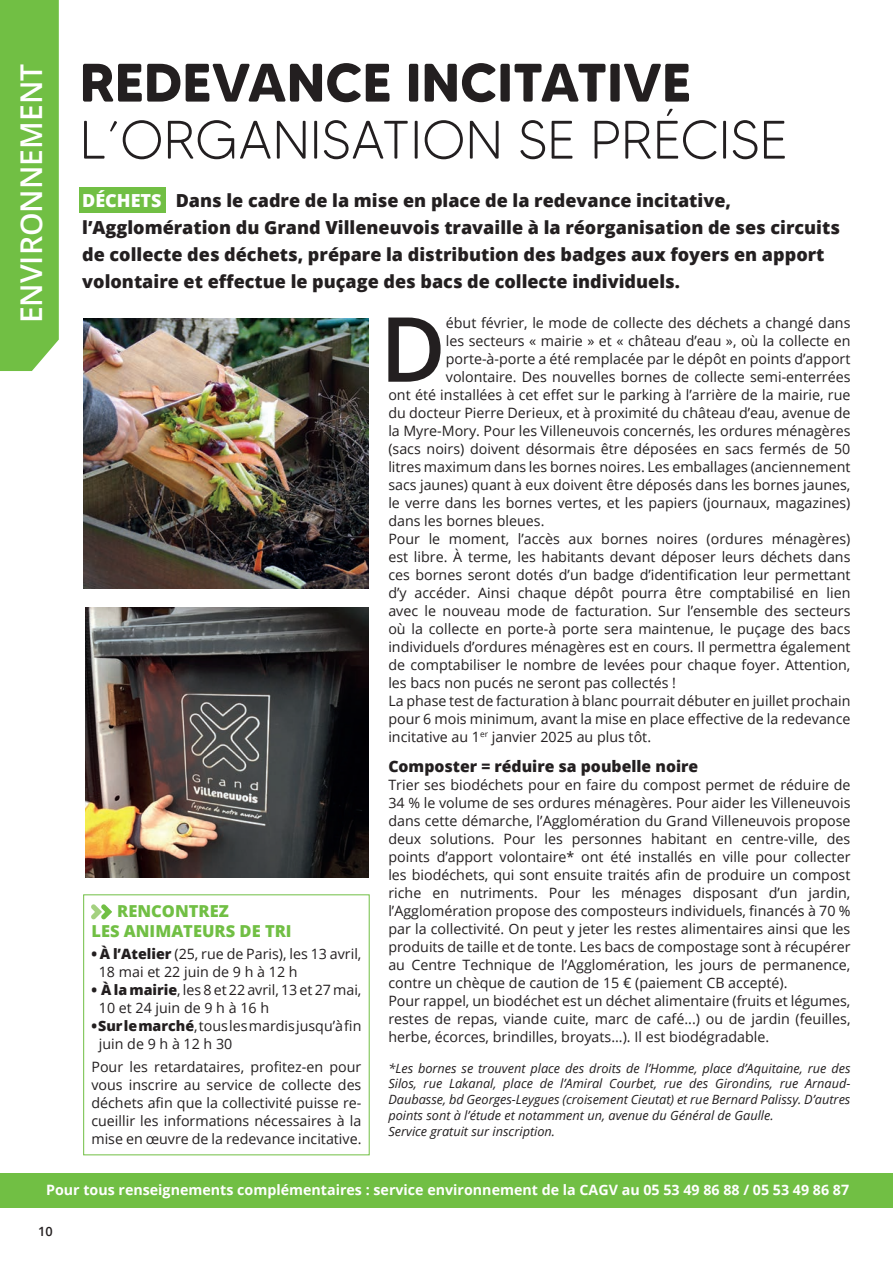
<style>
.page{position:relative;width:893px;height:1263px;background:#fff}
.page>*{position:absolute;margin:0;border:0;box-sizing:border-box;transform-origin:0 0}
.t1{font:600 89.85px "Open Sans";color:#231f20}
.t2{font:300 54px "MADE Tommy Soft";color:#231f20}
.t3{font:700 54px "MADE Tommy Soft";color:#231f20}
.t4{font:600 30px "Open Sans";color:#fff}
.t5{font:800 18px/27px "Open Sans";color:#231f20}
.t6{font:800 16.5px/19.5px "Open Sans";color:#71bf44}
.t7{font:800 15.75px "Open Sans";color:#231f20}
.t8{font:14.25px/18px "Open Sans";color:#231f20}
.t9{font:700 14.25px "Open Sans";color:#fff}
.t10{font:italic 12.75px/15.8px "Open Sans";color:#231f20}
.t11{font:600 12.75px "Open Sans";color:#231f20}
.s1{color:#fff}
.s2{font-weight:800}
</style>
<div class="page">
<img style="left:84px;top:319px;width:285px;height:269px">
<div style="left:0;top:0;width:59px;height:371px;background:#71bf44"></div>
<div style="left:80px;top:187px;width:86px;height:26px;background:#71bf44"></div>
<div style="left:0;top:1174px;width:893px;height:34px;background:#71bf44"></div>
<img style="left:85px;top:607px;width:284px;height:270px">
<svg style="left:91px;top:904px;width:21px;height:15px"></svg>
<div style="left:83px;top:894px;width:287px;height:261px;border:1px solid #71bf44"></div>
<h2 class="t3" style="left:80px;top:49px;width:613px">REDEVANCE INCITATIVE</h2>
<h2 class="t2" style="left:80px;top:107px;width:709px">L’ORGANISATION SE PRÉCISE</h2>
<h3 class="t4" style="left:11px;top:323px;width:261px;rotate:-90deg">ENVIRONNEMENT</h3>
<p class="t5" style="left:82px;top:186px;width:759px"><span class="s1">DÉCHETS</span> Dans le cadre de la mise en place de la redevance incitative, l’Agglomération du Grand Villeneuvois travaille à la réorganisation de ses circuits de collecte des déchets, prépare la distribution des badges aux foyers en apport volontaire et effectue le puçage des bacs de collecte individuels.</p>
<h1 class="t1" style="left:380px;top:287px;width:67px">D</h1>
<p class="t8" style="left:446px;top:313px;width:406px">ébut février, le mode de collecte des déchets a changé dans</p>
<p class="t8" style="left:446px;top:331px;width:406px">les secteurs « mairie » et « château d’eau », où la collecte en</p>
<p class="t8" style="left:446px;top:349px;width:406px">porte-à-porte a été remplacée par le dépôt en points d’apport</p>
<p class="t8" style="left:446px;top:367px;width:406px">volontaire. Des nouvelles bornes de collecte semi-enterrées</p>
<p class="t8" style="left:388px;top:385px;width:464px">ont été installées à cet effet sur le parking à l’arrière de la mairie, rue</p>
<p class="t8" style="left:388px;top:403px;width:464px">du docteur Pierre Derieux, et à proximité du château d’eau, avenue de</p>
<p class="t8" style="left:388px;top:421px;width:464px">la Myre-Mory. Pour les Villeneuvois concernés, les ordures ménagères</p>
<p class="t8" style="left:388px;top:439px;width:464px">(sacs noirs) doivent désormais être déposées en sacs fermés de 50</p>
<p class="t8" style="left:388px;top:457px;width:464px">litres maximum dans les bornes noires. Les emballages (anciennement</p>
<p class="t8" style="left:388px;top:475px;width:464px">sacs jaunes) quant à eux doivent être déposés dans les bornes jaunes,</p>
<p class="t8" style="left:388px;top:493px;width:464px">le verre dans les bornes vertes, et les papiers (journaux, magazines)</p>
<p class="t8" style="left:388px;top:511px;width:158px">dans les bornes bleues.</p>
<p class="t8" style="left:388px;top:529px;width:464px">Pour le moment, l’accès aux bornes noires (ordures ménagères)</p>
<p class="t8" style="left:388px;top:547px;width:464px">est libre. À terme, les habitants devant déposer leurs déchets dans</p>
<p class="t8" style="left:388px;top:565px;width:464px">ces bornes seront dotés d’un badge d’identification leur permettant</p>
<p class="t8" style="left:388px;top:583px;width:464px">d’y accéder. Ainsi chaque dépôt pourra être comptabilisé en lien</p>
<p class="t8" style="left:388px;top:601px;width:464px">avec le nouveau mode de facturation. Sur l’ensemble des secteurs</p>
<p class="t8" style="left:388px;top:619px;width:464px">où la collecte en porte-à porte sera maintenue, le puçage des bacs</p>
<p class="t8" style="left:388px;top:637px;width:464px">individuels d’ordures ménagères est en cours. Il permettra également</p>
<p class="t8" style="left:388px;top:655px;width:464px">de comptabiliser le nombre de levées pour chaque foyer. Attention,</p>
<p class="t8" style="left:388px;top:673px;width:289px">les bacs non pucés ne seront pas collectés !</p>
<p class="t8" style="left:388px;top:691px;width:464px">La phase test de facturation à blanc pourrait débuter en juillet prochain</p>
<p class="t8" style="left:388px;top:709px;width:464px">pour 6 mois minimum, avant la mise en place effective de la redevance</p>
<p class="t8" style="left:388px;top:727px;width:264px">incitative au 1<sup>er</sup> janvier 2025 au plus tôt.</p>
<p class="t7" style="left:388px;top:754px;width:311px">Composter = réduire sa poubelle noire</p>
<p class="t8" style="left:388px;top:775px;width:464px">Trier ses biodéchets pour en faire du compost permet de réduire de 34 % le volume de ses ordures ménagères. Pour aider les Villeneuvois dans cette démarche, l’Agglomération du Grand Villeneuvois propose deux solutions. Pour les personnes habitant en centre-ville, des points d’apport volontaire* ont été installés en ville pour collecter les biodéchets, qui sont ensuite traités afin de produire un compost riche en nutriments. Pour les ménages disposant d’un jardin, l’Agglomération propose des composteurs individuels, financés à 70 % par la collectivité. On peut y jeter les restes alimentaires ainsi que les produits de taille et de tonte. Les bacs de compostage sont à récupérer au Centre Technique de l’Agglomération, les jours de permanence, contre un chèque de caution de 15 € (paiement CB accepté).<br>Pour rappel, un biodéchet est un déchet alimentaire (fruits et légumes, restes de repas, viande cuite, marc de café...) ou de jardin (feuilles, herbe, écorces, brindilles, broyats...). Il est biodégradable.</p>
<p class="t10" style="left:388px;top:1060px;width:464px">*Les bornes se trouvent place des droits de l’Homme, place d’Aquitaine, rue des Silos, rue Lakanal, place de l’Amiral Courbet, rue des Girondins, rue Arnaud-Daubasse, bd Georges-Leygues (croisement Cieutat) et rue Bernard Palissy. D’autres points sont à l’étude et notamment un, avenue du Général de Gaulle.<br>Service gratuit sur inscription.</p>
<p class="t6" style="left:91px;top:901px;width:202px;text-indent:26px">RENCONTREZ<br>LES ANIMATEURS DE TRI</p>
<p class="t8" style="left:99px;top:944px;width:264px;text-indent:-7px"><span class="s2">• À l’Atelier</span> (25, rue de Paris), les 13 avril,<br>18 mai et 22 juin de 9 h à 12 h</p>
<p class="t8" style="left:99px;top:980px;width:264px;text-indent:-7px"><span class="s2">• À la mairie</span>, les 8 et 22 avril, 13 et 27 mai,<br>10 et 24 juin de 9 h à 16 h</p>
<p class="t8" style="left:99px;top:1016px;width:264px;text-indent:-7px"><span class="s2">• Sur le marché</span>, tous les mardis jusqu’à fin juin de 9 h à 12 h 30</p>
<p class="t8" style="left:91px;top:1057px;width:272px;text-align:justify">Pour les retardataires, profitez-en pour vous inscrire au service de collecte des déchets afin que la collectivité puisse re&shy;cueillir les informations nécessaires à la mise en œuvre de la redevance incitative.</p>
<p class="t9" style="left:46px;top:1179px;width:805px">Pour tous renseignements complémentaires : service environnement de la CAGV au 05 53 49 86 88 / 05 53 49 86 87</p>
<p class="t11" style="left:38px;top:1223px;width:16px">10</p>
</div>
